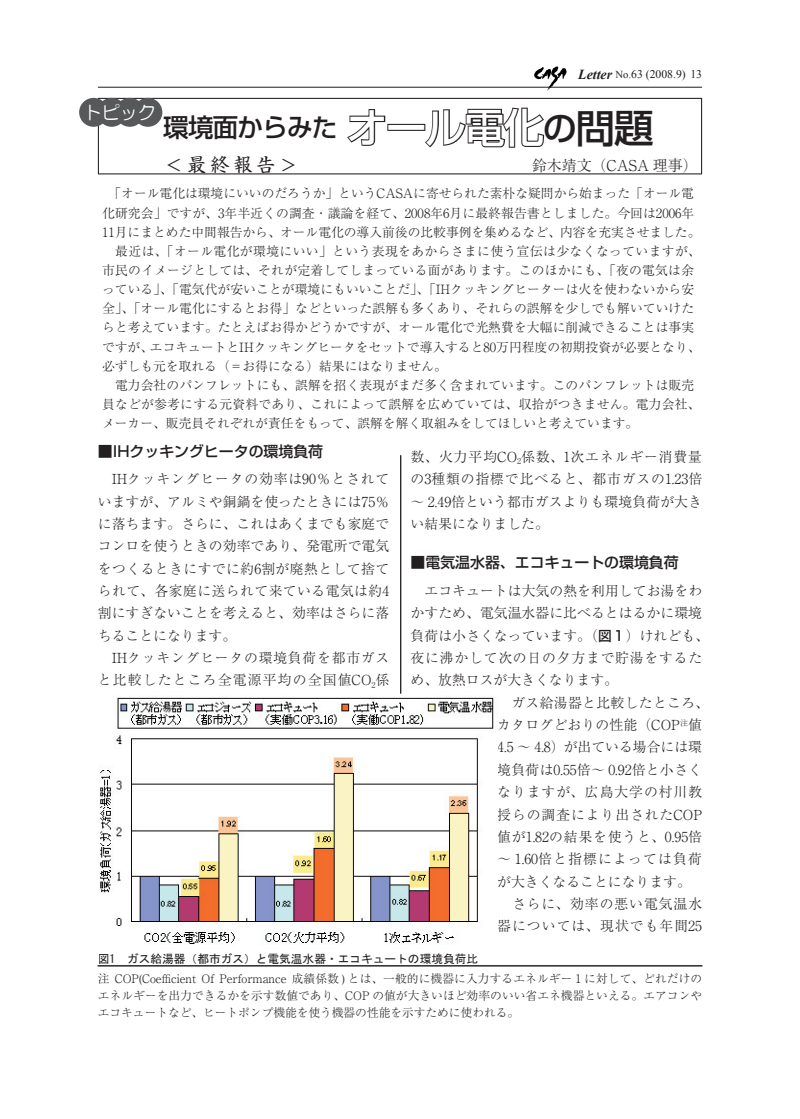
<style>
.page{position:relative;width:800px;height:1119px;background:#fff}
.page>*{position:absolute;margin:0;border:0;box-sizing:border-box;transform-origin:0 0}
.t1{font:500 25.5px "Shin Go Pro";letter-spacing:-.03em;color:#231f20}
.t2{font:19.2px "Shinsei Kai Pro CBSK1";color:#231f20}
.t3{font:18px "HG Maru Gothic MPRO";color:#fff}
.t4{font:500 14.85px "Shin Go Pro";color:#231f20}
.t5{font:300 14.85px "Ryumin Pro";color:#231f20}
.t6{font:300 13.8px/22.4px "Ryumin Pro";letter-spacing:.01em;color:#231f20}
.t7{font:300 13.8px "Ryumin Pro";letter-spacing:.065em;color:#231f20}
.t8{font:300 13.8px "Ryumin Pro";letter-spacing:.07em;color:#231f20}
.t9{font:300 13.8px "Ryumin Pro";letter-spacing:.055em;color:#231f20}
.t10{font:300 13.8px "Ryumin Pro";letter-spacing:.085em;color:#231f20}
.t11{font:300 13.8px "Ryumin Pro";letter-spacing:.075em;color:#231f20}
.t12{font:300 12.75px/19.2px "Ryumin Pro";letter-spacing:.01em;color:#231f20}
.t13{font:300 11.7px/17px "Ryumin Pro";color:#231f20;text-align:justify}
.t14{font:11.7px "MS Gothic";color:#231f20}
.t15{font:11.7px "Times New Roman";color:#231f20}
.s1{font-weight:700;font-style:italic;font-size:13.8px}
.s2{font-size:10.65px}
.s3{font-size:40.35px;color:#fff}
.s4{font-size:34.05px}
.s5{font-size:39.3px}
.s6{font-family:"Shin Go Pro";font-weight:500}
</style>
<div class="page">
<img style="left:533px;top:66px;width:35px;height:24px">
<hr style="left:98px;top:87px;width:604px;height:1px;background:#231f20">
<div style="left:98px;top:98px;width:604px;height:76px;border:1px solid #231f20"></div>
<svg style="left:347px;top:109px;width:39px;height:37px"></svg>
<div style="left:387px;top:124px;width:38px;height:7px;border:2px solid #231f20"></div>
<svg style="left:423px;top:107px;width:122px;height:41px"></svg>
<div style="left:79px;top:98px;width:29px;height:29px;background:#57585a;border-radius:50%"></div>
<div style="left:97px;top:98px;width:29px;height:29px;background:#57585a;border-radius:50%"></div>
<div style="left:115px;top:98px;width:29px;height:29px;background:#57585a;border-radius:50%"></div>
<div style="left:133px;top:98px;width:29px;height:29px;background:#57585a;border-radius:50%"></div>
<hr style="left:400px;top:455px;width:1px;height:238px;background:#231f20">
<img style="left:100px;top:697px;width:394px;height:248px">
<hr style="left:98px;top:965px;width:604px;height:1px;background:#231f20">
<h3 class="t3" style="left:84px;top:103px;width:74px">トピック</h3>
<p class="t15" style="left:578px;top:66px;width:125px"><span class="s1">Letter</span> <span class="s2">No.</span>63 (2008.9) 13</p>
<h1 class="t1" style="left:163px;top:107px;width:491px">環境面からみた<span class="s3">オール電化</span><span class="s4">の</span><span class="s5">問題</span></h1>
<h2 class="t2" style="left:164px;top:149px;width:135px">＜最終報告＞</h2>
<p class="t5" style="left:532px;top:153px;width:167px">鈴木靖文（CASA 理事）</p>
<p class="t12" style="left:102px;top:183px;width:600px">　「オール電化は環境にいいのだろうか」というCASAに寄せられた素朴な疑問から始まった「オール電化研究会」ですが、3年半近くの調査・議論を経て、2008年6月に最終報告書としました。今回は2006年11月にまとめた中間報告から、オール電化の導入前後の比較事例を集めるなど、内容を充実させました。　最近は、「オール電化が環境にいい」という表現をあからさまに使う宣伝は少なくなっていますが、市民のイメージとしては、それが定着してしまっている面があります。このほかにも、「夜の電気は余っている」、「電気代が安いことが環境にもいいことだ」、「IHクッキングヒーターは火を使わないから安全」、「オール電化にするとお得」などといった誤解も多くあり、それらの誤解を少しでも解いていけたらと考えています。たとえばお得かどうかですが、オール電化で光熱費を大幅に削減できることは事実ですが、エコキュートとIHクッキングヒータをセットで導入すると80万円程度の初期投資が必要となり、必ずしも元を取れる（＝お得になる）結果にはなりません。<br>　電力会社のパンフレットにも、誤解を招く表現がまだ多く含まれています。このパンフレットは販売員などが参考にする元資料であり、これによって誤解を広めていては、収拾がつきません。電力会社、メーカー、販売員それぞれが責任をもって、誤解を解く取組みをしてほしいと考えています。</p>
<p class="t4" style="left:98px;top:439px;width:227px">■IHクッキングヒータの環境負荷</p>
<p class="t6" style="left:98px;top:467px;width:293px">　IHクッキングヒータの効率は90％とされていますが、アルミや銅鍋を使ったときには75％に落ちます。さらに、これはあくまでも家庭でコンロを使うときの効率であり、発電所で電気をつくるときにすでに約6割が廃熱として捨てられて、各家庭に送られて来ている電気は約4割にすぎないことを考えると、効率はさらに落ちることになります。<br>　IHクッキングヒータの環境負荷を都市ガスと比較したところ全電源平均の全国値CO<sub>2</sub>係</p>
<p class="t6" style="left:410px;top:444px;width:293px;text-align:justify">数、火力平均CO<sub>2</sub>係数、1次エネルギー消費量の3種類の指標で比べると、都市ガスの1.23倍～ 2.49倍という都市ガスよりも環境負荷が大きい結果になりました。</p>
<p class="t4" style="left:410px;top:550px;width:269px">■電気温水器、エコキュートの環境負荷</p>
<p class="t6" style="left:410px;top:578px;width:293px">　エコキュートは大気の熱を利用してお湯をわ</p>
<p class="t6" style="left:410px;top:601px;width:293px">かすため、電気温水器に比べるとはるかに環境</p>
<p class="t6" style="left:410px;top:623px;width:300px">負荷は小さくなっています。（<span class="s6">図１</span>）けれども、</p>
<p class="t9" style="left:410px;top:647px;width:293px">夜に沸かして次の日の夕方まで貯湯をするた</p>
<p class="t6" style="left:410px;top:668px;width:209px">め、放熱ロスが大きくなります。</p>
<p class="t6" style="left:497px;top:690px;width:213px">　ガス給湯器と比較したところ、</p>
<p class="t6" style="left:497px;top:712px;width:206px">カタログどおりの性能（COP<sup>注</sup>値</p>
<p class="t6" style="left:497px;top:735px;width:206px">4.5 ～ 4.8）が出ている場合には環</p>
<p class="t6" style="left:497px;top:757px;width:206px">境負荷は0.55倍～ 0.92倍と小さく</p>
<p class="t8" style="left:497px;top:781px;width:206px">なりますが、広島大学の村川教</p>
<p class="t7" style="left:497px;top:803px;width:206px">授らの調査により出されたCOP</p>
<p class="t7" style="left:497px;top:825px;width:206px">値が1.82の結果を使うと、0.95倍</p>
<p class="t10" style="left:497px;top:848px;width:206px">～ 1.60倍と指標によっては負荷</p>
<p class="t6" style="left:497px;top:869px;width:195px">が大きくなることになります。</p>
<p class="t8" style="left:497px;top:892px;width:206px">　さらに、効率の悪い電気温水</p>
<p class="t11" style="left:497px;top:915px;width:206px">器については、現状でも年間25</p>
<p class="t14" style="left:98px;top:952px;width:382px">図1　ガス給湯器（都市ガス）と電気温水器・エコキュートの環境負荷比</p>
<p class="t13" style="left:98px;top:968px;width:605px">注 COP(Coeffi cient Of Performance 成績係数 ) とは、一般的に機器に入力するエネルギー 1 に対して、どれだけのエネルギーを出力できるかを示す数値であり、COP の値が大きいほど効率のいい省エネ機器といえる。エアコンやエコキュートなど、ヒートポンプ機能を使う機器の性能を示すために使われる。</p>
</div>
